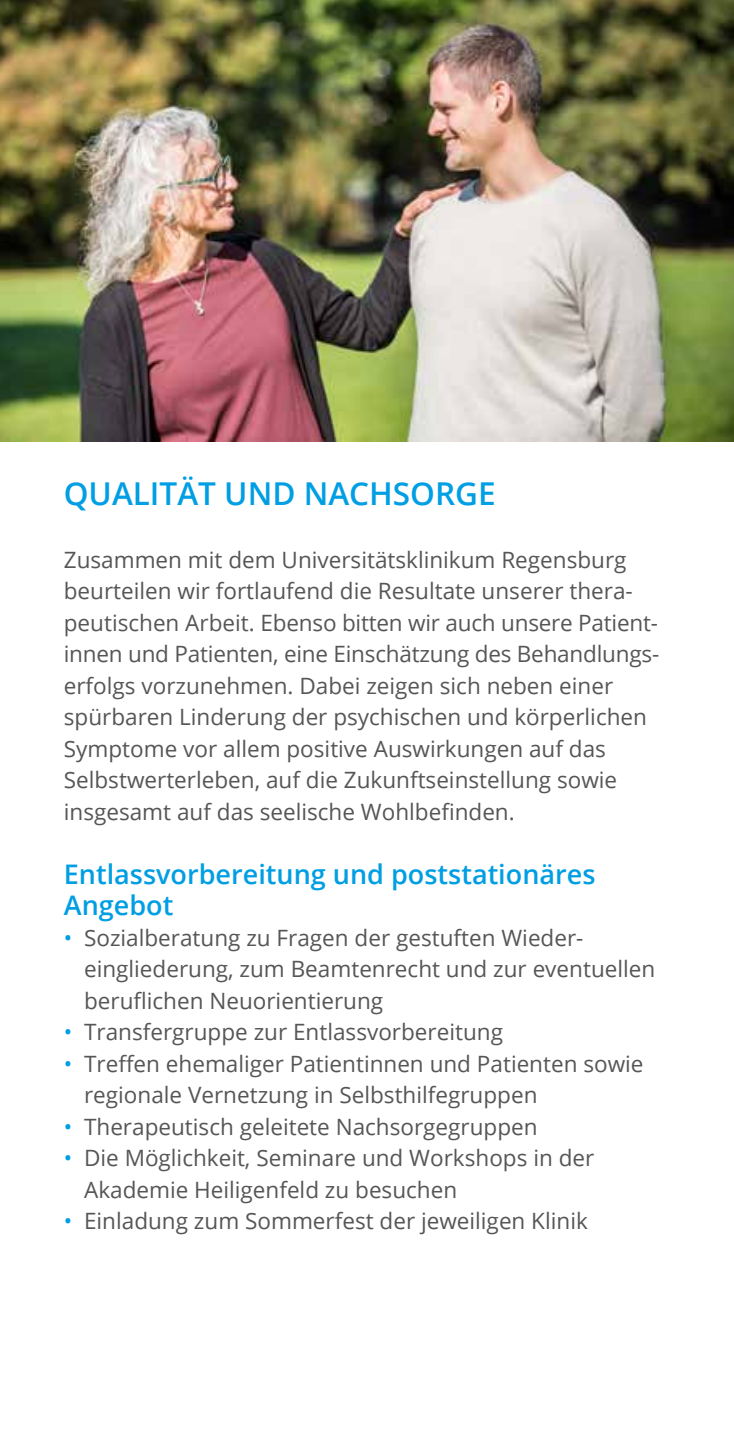
<style>
.page{position:relative;width:734px;height:1448px;background:#fff}
.page>*{position:absolute;margin:0;border:0;box-sizing:border-box;transform-origin:0 0}
.t1{font:600 31.5px "Open Sans";color:#009ee3}
.t2{font:600 27px/31.5px "Open Sans";color:#009ee3}
.t3{font:22.5px/31.5px "Open Sans";color:#565655}
.s1{color:#009ee3}
</style>
<div class="page">
<img style="left:0;top:0;width:733px;height:442px">
<h1 class="t1" style="left:64px;top:472px;width:433px">QUALITÄT UND NACHSORGE</h1>
<p class="t3" style="left:64px;top:543px;width:597px">Zusammen mit dem Universitätsklinikum Regensburg beurteilen wir fortlaufend die Resultate unserer thera&shy;peutischen Arbeit. Ebenso bitten wir auch unsere Patient&shy;innen und Patienten, eine Einschätzung des Behandlungs&shy;erfolgs vorzunehmen. Dabei zeigen sich neben einer spürbaren Linderung der psychischen und körperlichen Symptome vor allem positive Auswirkungen auf das Selbstwerterleben, auf die Zukunftseinstellung sowie insgesamt auf das seelische Wohlbefinden.</p>
<p class="t2" style="left:64px;top:857px;width:533px">Entlassvorbereitung und poststationäres<br>Angebot</p>
<p class="t3" style="left:84px;top:921px;width:572px;text-indent:-20px"><span class="s1">•</span> Sozialberatung zu Fragen der gestuften Wieder&shy;eingliederung, zum Beamtenrecht und zur eventuellen beruflichen Neuorientierung</p>
<p class="t3" style="left:64px;top:1016px;width:440px"><span class="s1">•</span> Transfergruppe zur Entlassvorbereitung</p>
<p class="t3" style="left:84px;top:1047px;width:561px;text-indent:-20px"><span class="s1">•</span> Treffen ehemaliger Patientinnen und Patienten sowie regionale Vernetzung in Selbsthilfegruppen</p>
<p class="t3" style="left:64px;top:1110px;width:475px"><span class="s1">•</span> Therapeutisch geleitete Nachsorgegruppen</p>
<p class="t3" style="left:84px;top:1142px;width:511px;text-indent:-20px"><span class="s1">•</span> Die Möglichkeit, Seminare und Workshops in der<br>Akademie Heiligenfeld zu besuchen</p>
<p class="t3" style="left:64px;top:1205px;width:525px"><span class="s1">•</span> Einladung zum Sommerfest der jeweiligen Klinik</p>
</div>
